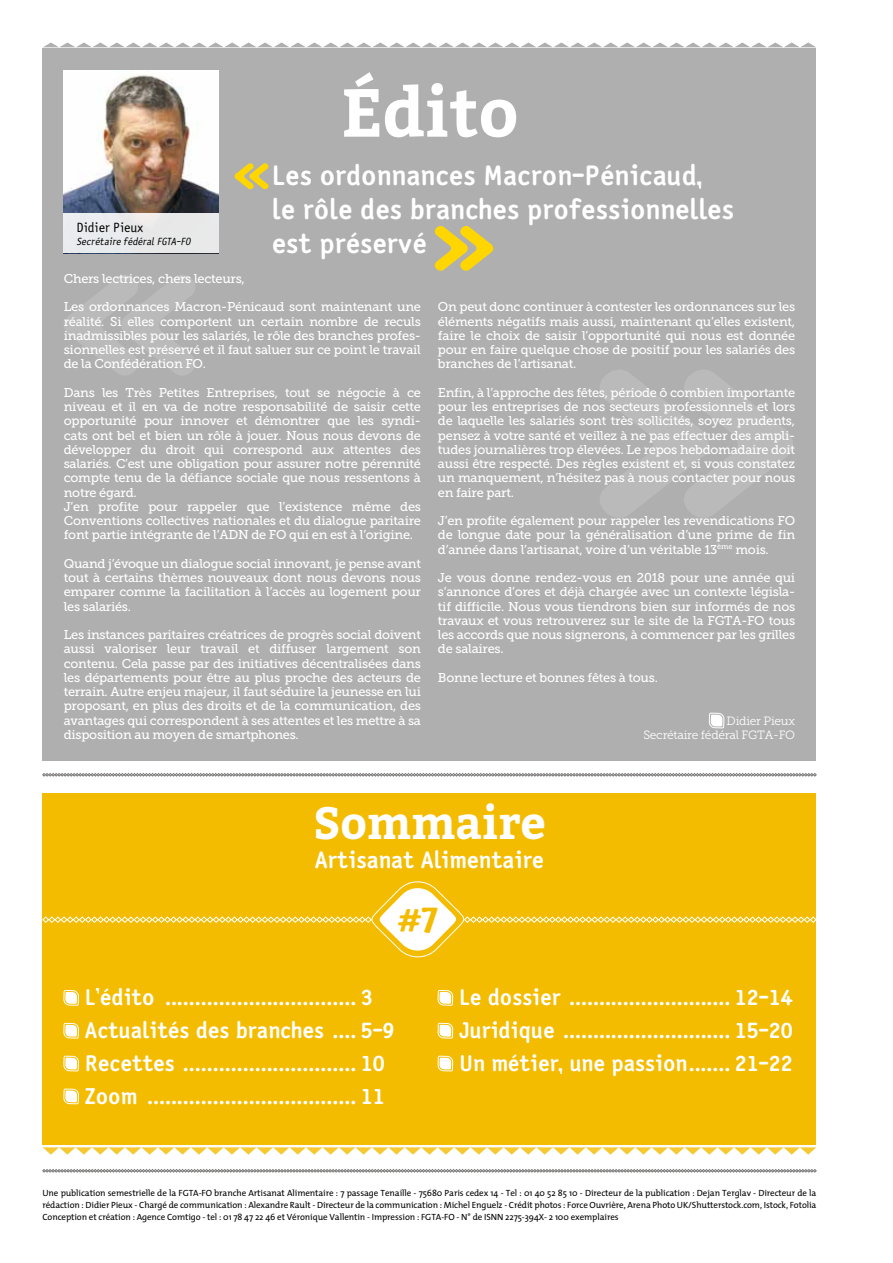
<style>
.page{position:relative;width:893px;height:1263px;background:#fff}
.page>*{position:absolute;margin:0;border:0;box-sizing:border-box;transform-origin:0 0}
.t1{font:700 67.5px "Bitter";color:#fff}
.t2{font:700 45px "Bitter";color:#fff}
.t3{font:700 32.85px "Amoebia";color:#f4bc00}
.t4{font:700 28.5px/34.2px "Saturday Sans ICG";color:#fff}
.t5{font:700 24px "Saturday Sans ICG";color:#fff}
.t6{font:700 22.95px/32.8px "Saturday Sans ICG";color:#fff}
.t7{font:13.5px "Saturday Sans ICG";color:#000}
.t8{font:12.75px/14.2px "Museo Slab 500";letter-spacing:-.02em;color:#fff;text-align:justify}
.t9{font:12px/14.2px "Museo Slab 300";letter-spacing:-.02em;color:#fff;text-align:right}
.t10{font:italic 10.5px "Saturday Sans ICG";color:#000}
.t11{font:9px/12px "The Mix";letter-spacing:-.01em;color:#000;text-align:justify}
</style>
<div class="page">
<div style="left:43px;top:49px;width:773px;height:712px;background:#afafaf"></div>
<svg style="left:43px;top:43px;width:773px;height:4px"></svg>
<svg style="left:42px;top:773px;width:775px;height:3px;background:#a2a1a1"></svg>
<svg style="left:600px;top:370px;width:193px;height:147px"></svg>
<svg style="left:64px;top:275px;width:131px;height:100px"></svg>
<svg style="left:709px;top:713px;width:15px;height:15px"></svg>
<svg style="left:235px;top:163px;width:33px;height:26px"></svg>
<svg style="left:435px;top:226px;width:58px;height:45px"></svg>
<div style="left:43px;top:793px;width:773px;height:352px;background:#f4bc00"></div>
<svg style="left:43px;top:1147px;width:773px;height:8px"></svg>
<svg style="left:64px;top:990px;width:15px;height:16px"></svg>
<svg style="left:64px;top:1023px;width:15px;height:15px"></svg>
<svg style="left:64px;top:1056px;width:15px;height:15px"></svg>
<svg style="left:64px;top:1089px;width:15px;height:15px"></svg>
<svg style="left:438px;top:990px;width:15px;height:16px"></svg>
<svg style="left:438px;top:1023px;width:15px;height:15px"></svg>
<svg style="left:438px;top:1056px;width:15px;height:15px"></svg>
<svg style="left:42px;top:878px;width:774px;height:83px"></svg>
<img style="left:64px;top:71px;width:155px;height:143px">
<div style="left:64px;top:214px;width:155px;height:39px;background:#e9e9eb"></div>
<svg style="left:42px;top:1169px;width:775px;height:3px;background:#a2a1a1"></svg>
<p class="t7" style="left:77px;top:220px;width:68px">Didier Pieux</p>
<p class="t10" style="left:77px;top:236px;width:118px">Secrétaire fédéralFGTA-FO</p>
<h1 class="t1" style="left:340px;top:72px;width:180px">Édito</h1>
<h3 class="t4" style="left:272px;top:158px;width:464px">Les ordonnances Macron-Pénicaud,<br>le rôle des branches professionnelles est préservé</h3>
<p class="t8" style="left:64px;top:271px;width:183px">Chers lectrices, chers lecteurs,</p>
<p class="t8" style="left:64px;top:300px;width:359px">Les ordonnances Macron-Pénicaud sont maintenant une réalité. Si elles comportent un certain nombre de reculs inadmissibles pour les salariés, le rôle des branches profes&shy;sionnelles est préservé et il faut saluer sur ce point le travail de la Confédération FO.</p>
<p class="t8" style="left:64px;top:385px;width:359px;text-align:left">Dans les Très Petites Entreprises, tout se négocie à ce niveau et il en va de notre responsabilité de saisir cette opportunité pour innover et démontrer que les syndi&shy;cats ont bel et bien un rôle à jouer. Nous nous devons de développer du droit qui correspond aux attentes des salariés. C’est une obligation pour assurer notre pérennité compte tenu de la défiance sociale que nous ressentons à notre égard.<br>J’en profite pour rappeler que l’existence même des Conventions collectives nationales et du dialogue paritaire font partie intégrante de l’ADN de FO qui en est à l’origine.</p>
<p class="t8" style="left:64px;top:556px;width:359px">Quand j’évoque un dialogue social innovant, je pense avant tout à certains thèmes nouveaux dont nous devons nous emparer comme la facilitation à l’accès au logement pour les salariés.</p>
<p class="t8" style="left:64px;top:628px;width:359px">Les instances paritaires créatrices de progrès social doivent aussi valoriser leur travail et diffuser largement son contenu. Cela passe par des initiatives décentralisées dans les départements pour être au plus proche des acteurs de terrain. Autre enjeu majeur, il faut séduire la jeunesse en lui proposant, en plus des droits et de la communication, des avantages qui correspondent à ses attentes et les mettre à sa disposition au moyen de smartphones.</p>
<p class="t8" style="left:438px;top:300px;width:359px">On peut donc continuer à contester les ordonnances sur les éléments négatifs mais aussi, maintenant qu’elles existent, faire le choix de saisir l’opportunité qui nous est donnée pour en faire quelque chose de positif pour les salariés des branches de l’artisanat.</p>
<p class="t8" style="left:438px;top:385px;width:359px">Enfin, à l’approche des fêtes, période ô combien importante pour les entreprises de nos secteurs professionnels et lors de laquelle les salariés sont très sollicités, soyez prudents, pensez à votre santé et veillez à ne pas effectuer des ampli&shy;tudes journalières trop élevées. Le repos hebdomadaire doit aussi être respecté. Des règles existent et, si vous constatez un manquement, n’hésitez pas à nous contacter pour nous en faire part.</p>
<p class="t8" style="left:438px;top:514px;width:359px">J’en profite également pour rappeler les revendications FO de longue date pour la généralisation d’une prime de fin d’année dans l’artisanat, voire d’un véritable 13<sup>ème</sup> mois.</p>
<p class="t8" style="left:438px;top:571px;width:359px">Je vous donne rendez-vous en 2018 pour une année qui s’annonce d’ores et déjà chargée avec un contexte législa&shy;tif difficile. Nous vous tiendrons bien sur informés de nos travaux et vous retrouverez sur le site de la FGTA-FO tous les accords que nous signerons, à commencer par les grilles de salaires.</p>
<p class="t8" style="left:438px;top:670px;width:222px">Bonne lecture et bonnes fêtes à tous.</p>
<p class="t9" style="left:643px;top:713px;width:153px">Didier Pieux<br>Secrétaire fédéral FGTA-FO</p>
<h2 class="t2" style="left:313px;top:796px;width:234px">Sommaire</h2>
<h3 class="t5" style="left:315px;top:846px;width:231px">Artisanat Alimentaire</h3>
<h3 class="t3" style="left:397px;top:903px;width:42px">#7</h3>
<h3 class="t6" style="left:85px;top:981px;width:311px">L’édito ................................ 3<br>Actualités des branches .... 5-9<br>Recettes ............................. 10<br>Zoom ................................... 11</h3>
<h3 class="t6" style="left:459px;top:981px;width:335px;text-align:justify">Le dossier ........................... 12-14<br>Juridique ............................ 15-20<br>Un métier, une passion....... 21-22</h3>
<p class="t11" style="left:42px;top:1186px;width:775px">Une publication semestrielle de la FGTA-FO branche Artisanat Alimentaire : 7 passage Tenaille - 75680 Paris cedex 14 - Tel : 01 40 52 85 10 - Directeur de la publication : Dejan Terglav - Directeur de la rédaction : Didier Pieux - Chargé de communication : Alexandre Rault - Directeur de la communication : Michel Enguelz - Crédit photos : Force Ouvrière, Arena Photo UK/Shutterstock.com, Istock, Fotolia Conception et création : Agence Comtigo - tel : 01 78 47 22 46 et Véronique Vallentin - Impression : FGTA-FO - N° de ISNN 2275-394X- 2 100 exemplaires</p>
</div>
